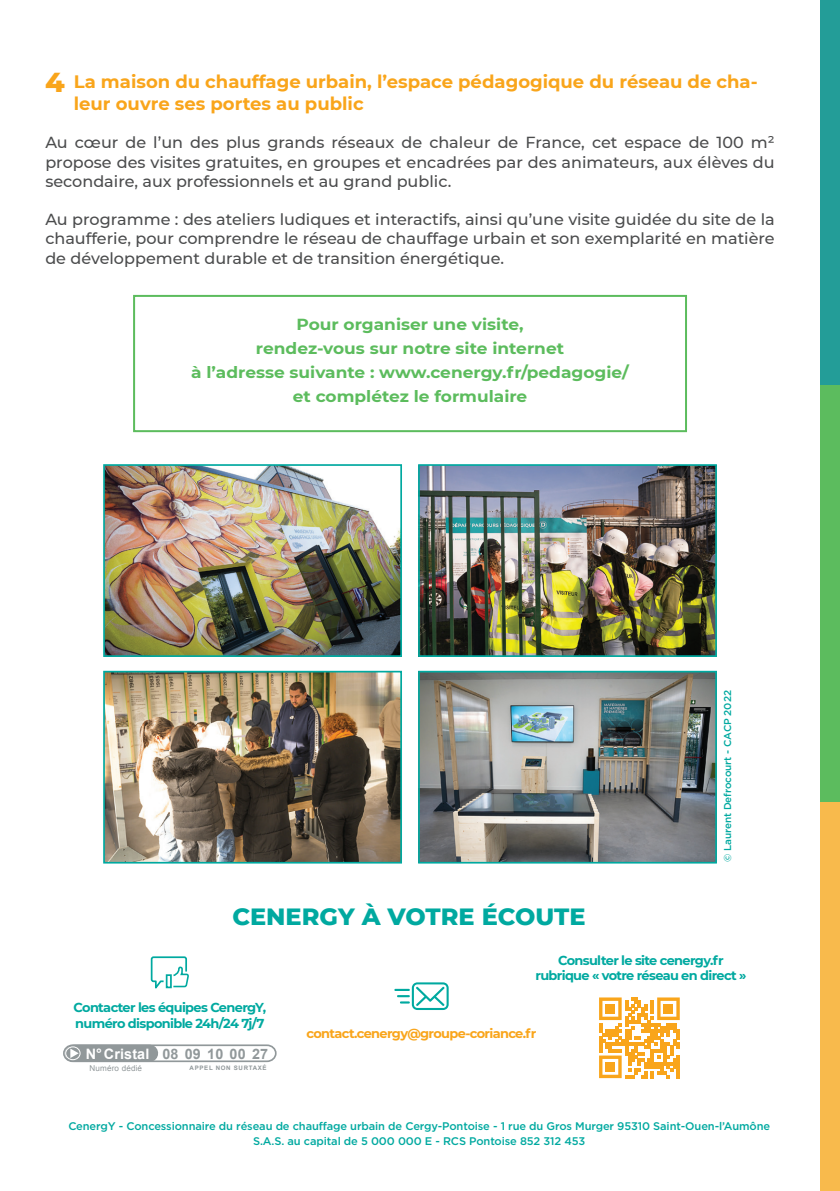
<style>
.page{position:relative;width:840px;height:1191px;background:#fff}
.page>*{position:absolute;margin:0;border:0;box-sizing:border-box;transform-origin:0 0}
.t1{font:800 28px "Montserrat";color:#f9a51b}
.t2{font:800 24px "Montserrat";color:#00a9a0}
.t3{font:700 18px/21.6px "Montserrat";color:#f9a51b}
.t4{font:500 16px/19.2px "Montserrat";color:#4b4c4d;text-align:justify}
.t5{font:700 16px "Montserrat";color:#5cbc5d;scale:1.06 1}
.t6{font:700 14.4px "Arial";letter-spacing:.01em;color:#91989a}
.t7{font:700 14.4px "Arial";letter-spacing:.01em;color:#fff}
.t8{font:700 13px "Montserrat";letter-spacing:-.05em;color:#00a9a0}
.t9{font:700 13px "Montserrat";letter-spacing:-.05em;color:#f9a51b}
.t10{font:500 11px "Gotham";letter-spacing:-.01em;color:#00a9a0}
.t11{font:500 10px "Gotham";letter-spacing:-.01em;color:#00a9a0}
.t12{font:8px "Arial";letter-spacing:.02em;color:#91989a}
.t13{font:700 6.2px "Arial";letter-spacing:.11em;color:#91989a}
</style>
<div class="page">
<div style="left:133px;top:295px;width:553px;height:137px;border:2px solid #5cbc5d"></div>
<img style="left:106px;top:467px;width:293px;height:187px">
<div style="left:103px;top:464px;width:299px;height:193px;border:2px solid #00a9a0"></div>
<img style="left:106px;top:674px;width:293px;height:186px">
<div style="left:103px;top:671px;width:299px;height:192px;border:2px solid #00a9a0"></div>
<img style="left:421px;top:467px;width:292px;height:187px">
<div style="left:418px;top:464px;width:298px;height:193px;border:2px solid #00a9a0"></div>
<img style="left:421px;top:674px;width:292px;height:186px">
<div style="left:418px;top:671px;width:298px;height:192px;border:2px solid #00a9a0"></div>
<div style="left:819px;top:0;width:20px;height:388px;background:#239d98"></div>
<div style="left:819px;top:385px;width:20px;height:417px;background:#5cbc5e"></div>
<div style="left:819px;top:802px;width:20px;height:389px;background:#f8ba4c"></div>
<svg style="left:63px;top:1044px;width:214px;height:19px"></svg>
<svg style="left:150px;top:956px;width:39px;height:33px"></svg>
<svg style="left:599px;top:997px;width:80px;height:81px"></svg>
<div style="left:605px;top:1004px;width:10px;height:9px;background:#f9a51b"></div>
<div style="left:663px;top:1004px;width:10px;height:9px;background:#f9a51b"></div>
<div style="left:605px;top:1062px;width:10px;height:9px;background:#f9a51b"></div>
<hr style="left:394px;top:988px;width:15px;height:3px;background:#00a9a0">
<svg style="left:397px;top:982px;width:51px;height:28px"></svg>
<p class="t1" style="left:45px;top:62px;width:21px">4</p>
<p class="t3" style="left:74px;top:70px;width:685px">La maison du chauffage urbain, l’espace pédagogique du réseau de cha&shy;leur ouvre ses portes au public</p>
<p class="t4" style="left:45px;top:132px;width:730px">Au cœur de l’un des plus grands réseaux de chaleur de France, cet espace de 100 m² propose des visites gratuites, en groupes et encadrées par des animateurs, aux élèves du secondaire, aux professionnels et au grand public.</p>
<p class="t4" style="left:45px;top:209px;width:730px">Au programme : des ateliers ludiques et interactifs, ainsi qu’une visite guidée du site de la chaufferie, pour comprendre le réseau de chauffage urbain et son exemplarité en matière de développement durable et de transition énergétique.</p>
<p class="t5" style="left:296px;top:313px;width:216px">Pour organiser une visite,</p>
<p class="t5" style="left:256px;top:337px;width:292px">rendez-vous sur notre site internet</p>
<p class="t5" style="left:191px;top:361px;width:414px">à l’adresse suivante : www.cenergy.fr/pedagogie/</p>
<p class="t5" style="left:292px;top:385px;width:223px">et complétez le formulaire</p>
<p class="t2" style="left:232px;top:899px;width:354px">CENERGY À VOTRE ÉCOUTE</p>
<p class="t11" style="left:721px;top:862px;width:173px;rotate:-90deg">© Laurent Defrocourt - CACP 2022</p>
<p class="t8" style="left:74px;top:998px;width:194px">Contacter les équipes CenergY,</p>
<p class="t8" style="left:75px;top:1014px;width:190px">numéro disponible 24h/24 7j/7</p>
<p class="t7" style="left:86px;top:1044px;width:65px">N° Cristal</p>
<p class="t6" style="left:162px;top:1044px;width:107px">08 09 10 00 27</p>
<p class="t12" style="left:89px;top:1062px;width:54px">Numéro dédié</p>
<p class="t13" style="left:189px;top:1064px;width:79px">APPEL NON SURTAXÉ</p>
<p class="t8" style="left:558px;top:950px;width:167px">Consulter le site cenergy.fr</p>
<p class="t8" style="left:535px;top:966px;width:212px">rubrique « votre réseau en direct »</p>
<p class="t9" style="left:306px;top:1023px;width:231px">contact.cenergy@groupe-coriance.fr</p>
<p class="t10" style="left:68px;top:1119px;width:703px">CenergY - Concessionnaire du réseau de chauffage urbain de Cergy-Pontoise - 1 rue du Gros Murger 95310 Saint-Ouen-l’Aumône</p>
<p class="t10" style="left:253px;top:1134px;width:333px">S.A.S. au capital de 5 000 000 E - RCS Pontoise 852 312 453</p>
</div>
